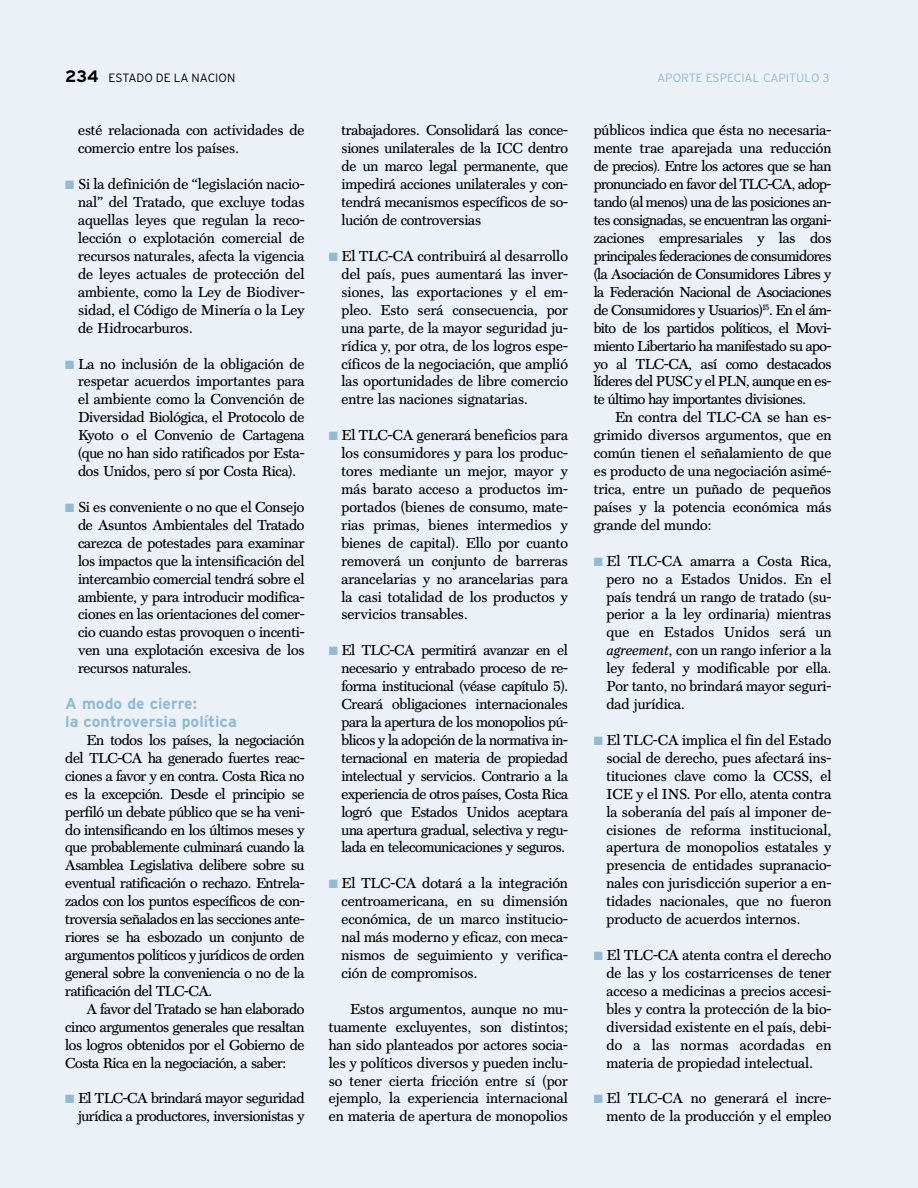
<style>
.page{position:relative;width:918px;height:1188px;background:#fff}
.page>*{position:absolute;margin:0;border:0;box-sizing:border-box;transform-origin:0 0}
.t1{font:700 15.75px/18px "Interstate";color:#94bad2}
.t2{font:14.55px/18px "Scotch Text";color:#000;text-align:justify}
.t3{font:14.55px/18px "Scotch Text";letter-spacing:-.025em;color:#000;text-align:right}
.t4{font:300 12px "Interstate";color:#94bad2}
.t5{font:300 12px "Interstate";color:#000}
.s1{font-weight:700;font-size:16.5px}
.s2{color:#94bad2}
.s3{font-style:italic}
</style>
<div class="page">
<div style="left:0;top:0;width:917px;height:1188px;background:#ebf1f6"></div>
<p class="t5" style="left:65px;top:73px;width:172px"><span class="s1">234</span> ESTADO DE LA NACION</p>
<p class="t4" style="left:657px;top:73px;width:174px">APORTE ESPECIAL CAPITULO 3</p>
<p class="t2" style="left:78px;top:122px;width:228px">esté relacionada con actividades de comercio entre los países.</p>
<p class="t2" style="left:78px;top:176px;width:228px;text-indent:-13px"><span class="s2">■</span> Si la definición de “legislación nacio&shy;nal” del Tratado, que excluye todas aquellas leyes que regulan la reco&shy;lección o explotación comercial de recursos naturales, afecta la vigencia de leyes actuales de protección del ambiente, como la Ley de Biodiver&shy;sidad, el Código de Minería o la Ley de Hidrocarburos.</p>
<p class="t2" style="left:78px;top:355px;width:228px;text-indent:-13px"><span class="s2">■</span> La no inclusión de la obligación de respetar acuerdos importantes para el ambiente como la Convención de Diversidad Biológica, el Protocolo de Kyoto o el Convenio de Cartagena (que no han sido ratificados por Esta&shy;dos Unidos, pero sí por Costa Rica).</p>
<p class="t2" style="left:78px;top:499px;width:228px;text-indent:-13px"><span class="s2">■</span> Si es conveniente o no que el Consejo de Asuntos Ambientales del Tratado carezca de potestades para examinar los impactos que la intensificación del intercambio comercial tendrá sobre el ambiente, y para introducir modifica&shy;ciones en las orientaciones del comer&shy;cio cuando estas provoquen o incenti&shy;ven una explotación excesiva de los recursos naturales.</p>
<p class="t1" style="left:65px;top:696px;width:173px">A modo de cierre:<br>la controversia política</p>
<p class="t2" style="left:65px;top:732px;width:241px;text-indent:21px">En todos los países, la negociación del TLC-CA ha generado fuertes reac&shy;ciones a favor y en contra. Costa Rica no es la excepción. Desde el principio se perfiló un debate público que se ha veni&shy;do intensificando en los últimos meses y que probablemente culminará cuando la Asamblea Legislativa delibere sobre su eventual ratificación o rechazo. Entrela&shy;zados con los puntos específicos de con&shy;troversia señalados en las secciones ante&shy;riores se ha esbozado un conjunto de argumentos políticos y jurídicos de orden general sobre la conveniencia o no de la ratificación del TLC-CA.</p>
<p class="t2" style="left:65px;top:1000px;width:241px;text-indent:21px">A favor del Tratado se han elaborado cinco argumentos generales que resaltan los logros obtenidos por el Gobierno de Costa Rica en la negociación, a saber:</p>
<p class="t3" style="left:65px;top:1090px;width:241px"><span class="s2">■</span> El TLC-CA brindará mayor seguridad jurídica a productores, inversionistas y</p>
<p class="t2" style="left:342px;top:122px;width:228px">trabajadores. Consolidará las conce&shy;siones unilaterales de la ICC dentro de un marco legal permanente, que impedirá acciones unilaterales y con&shy;tendrá mecanismos específicos de so&shy;lución de controversias</p>
<p class="t2" style="left:342px;top:248px;width:228px;text-indent:-13px"><span class="s2">■</span> El TLC-CA contribuirá al desarrollo del país, pues aumentará las inver&shy;siones, las exportaciones y el em&shy;pleo. Esto será consecuencia, por una parte, de la mayor seguridad ju&shy;rídica y, por otra, de los logros espe&shy;cíficos de la negociación, que amplió las oportunidades de libre comercio entre las naciones signatarias.</p>
<p class="t2" style="left:342px;top:427px;width:228px;text-indent:-13px"><span class="s2">■</span> El TLC-CA generará beneficios para los consumidores y para los produc&shy;tores mediante un mejor, mayor y más barato acceso a productos im&shy;portados (bienes de consumo, mate&shy;rias primas, bienes intermedios y bienes de capital). Ello por cuanto removerá un conjunto de barreras arancelarias y no arancelarias para la casi totalidad de los productos y servicios transables.</p>
<p class="t2" style="left:342px;top:642px;width:228px;text-indent:-13px"><span class="s2">■</span> El TLC-CA permitirá avanzar en el necesario y entrabado proceso de re&shy;forma institucional (véase capítulo 5).<br>Creará obligaciones internacionales para la apertura de los monopolios pú&shy;blicos y la adopción de la normativa in&shy;ternacional en materia de propiedad intelectual y servicios. Contrario a la experiencia de otros países, Costa Rica logró que Estados Unidos aceptara una apertura gradual, selectiva y regu&shy;lada en telecomunicaciones y seguros.</p>
<p class="t2" style="left:342px;top:875px;width:228px;text-indent:-13px"><span class="s2">■</span> El TLC-CA dotará a la integración centroamericana, en su dimensión económica, de un marco institucio&shy;nal más moderno y eficaz, con meca&shy;nismos de seguimiento y verifica&shy;ción de compromisos.</p>
<p class="t2" style="left:329px;top:1000px;width:241px;text-indent:21px">Estos argumentos, aunque no mu&shy;tuamente excluyentes, son distintos; han sido planteados por actores socia&shy;les y políticos diversos y pueden inclu&shy;so tener cierta fricción entre sí (por ejemplo, la experiencia internacional en materia de apertura de monopolios</p>
<p class="t2" style="left:594px;top:122px;width:239px">públicos indica que ésta no necesaria&shy;mente trae aparejada una reducción de precios). Entre los actores que se han pronunciado en favor del TLC-CA, adop&shy;tando (al menos) una de las posiciones an&shy;tes consignadas, se encuentran las organi&shy;zaciones empresariales y las dos principales federaciones de consumidores (la Asociación de Consumidores Libres y la Federación Nacional de Asociaciones de Consumidores y Usuarios)<sup>15</sup>. En el ám&shy;bito de los partidos políticos, el Movi&shy;miento Libertario ha manifestado su apo&shy;yo al TLC-CA, así como destacados líderes del PUSC y el PLN, aunque en es&shy;te último hay importantes divisiones.</p>
<p class="t2" style="left:594px;top:409px;width:239px;text-indent:21px">En contra del TLC-CA se han es&shy;grimido diversos argumentos, que en común tienen el señalamiento de que es producto de una negociación asimé&shy;trica, entre un puñado de pequeños países y la potencia económica más grande del mundo:</p>
<p class="t2" style="left:607px;top:552px;width:226px;text-indent:-13px"><span class="s2">■</span> El TLC-CA amarra a Costa Rica, pero no a Estados Unidos. En el país tendrá un rango de tratado (su&shy;perior a la ley ordinaria) mientras que en Estados Unidos será un <span class="s3">agreement</span>, con un rango inferior a la ley federal y modificable por ella.<br>Por tanto, no brindará mayor seguri&shy;dad jurídica.</p>
<p class="t2" style="left:607px;top:732px;width:226px;text-indent:-13px"><span class="s2">■</span> El TLC-CA implica el fin del Estado social de derecho, pues afectará ins&shy;tituciones clave como la CCSS, el ICE y el INS. Por ello, atenta contra la soberanía del país al imponer de&shy;cisiones de reforma institucional, apertura de monopolios estatales y presencia de entidades supranacio&shy;nales con jurisdicción superior a en&shy;tidades nacionales, que no fueron producto de acuerdos internos.</p>
<p class="t2" style="left:607px;top:947px;width:226px;text-indent:-13px"><span class="s2">■</span> El TLC-CA atenta contra el derecho de las y los costarricenses de tener acceso a medicinas a precios accesi&shy;bles y contra la protección de la bio&shy;diversidad existente en el país, debi&shy;do a las normas acordadas en materia de propiedad intelectual.</p>
<p class="t2" style="left:594px;top:1090px;width:239px;text-align:right"><span class="s2">■</span> El TLC-CA no generará el incre&shy;mento de la producción y el empleo</p>
</div>
